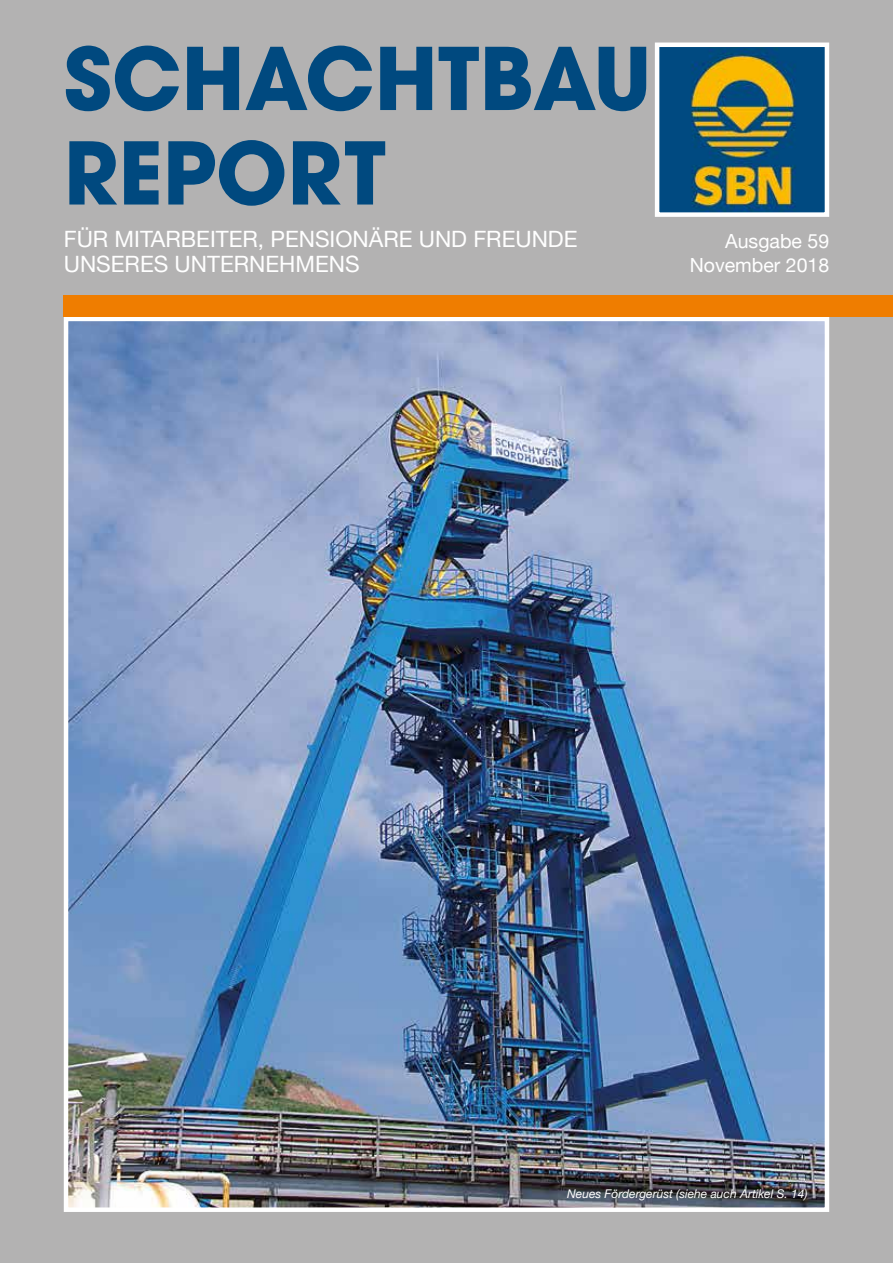
<style>
.page{position:relative;width:893px;height:1263px;background:#b3b2b2}
.page>*{position:absolute;margin:0;border:0;box-sizing:border-box;transform-origin:0 0}
.t1{font:700 85.5px/94.5px "Avant Garde";color:#00497f}
.t2{font:22.5px/25.5px "Helvetica Neue";color:#fff}
.t3{font:19.5px/24px "Helvetica Neue";color:#fff;text-align:right}
.t4{font:italic 12px "Helvetica Neue";color:#fff}
</style>
<div class="page">
<img style="left:69px;top:322px;width:755px;height:885px">
<div style="left:64px;top:317px;width:765px;height:895px;border:4px solid #fff"></div>
<img style="left:660px;top:48px;width:164px;height:164px">
<div style="left:655px;top:43px;width:174px;height:174px;border:4px solid #fff"></div>
<div style="left:64px;top:296px;width:829px;height:21px;background:#ef7d00"></div>
<h1 class="t1" style="left:64px;top:31px;width:589px">SCHACHTBAU<br>REPORT</h1>
<p class="t2" style="left:64px;top:227px;width:515px">FÜR MITARBEITER, PENSIONÄRE UND FREUNDE<br>UNSERES UNTERNEHMENS</p>
<p class="t3" style="left:690px;top:230px;width:141px">Ausgabe 59<br>November 2018</p>
<p class="t4" style="left:567px;top:1185px;width:242px">Neues Fördergerüst (siehe auch Artikel S. 14)</p>
</div>
